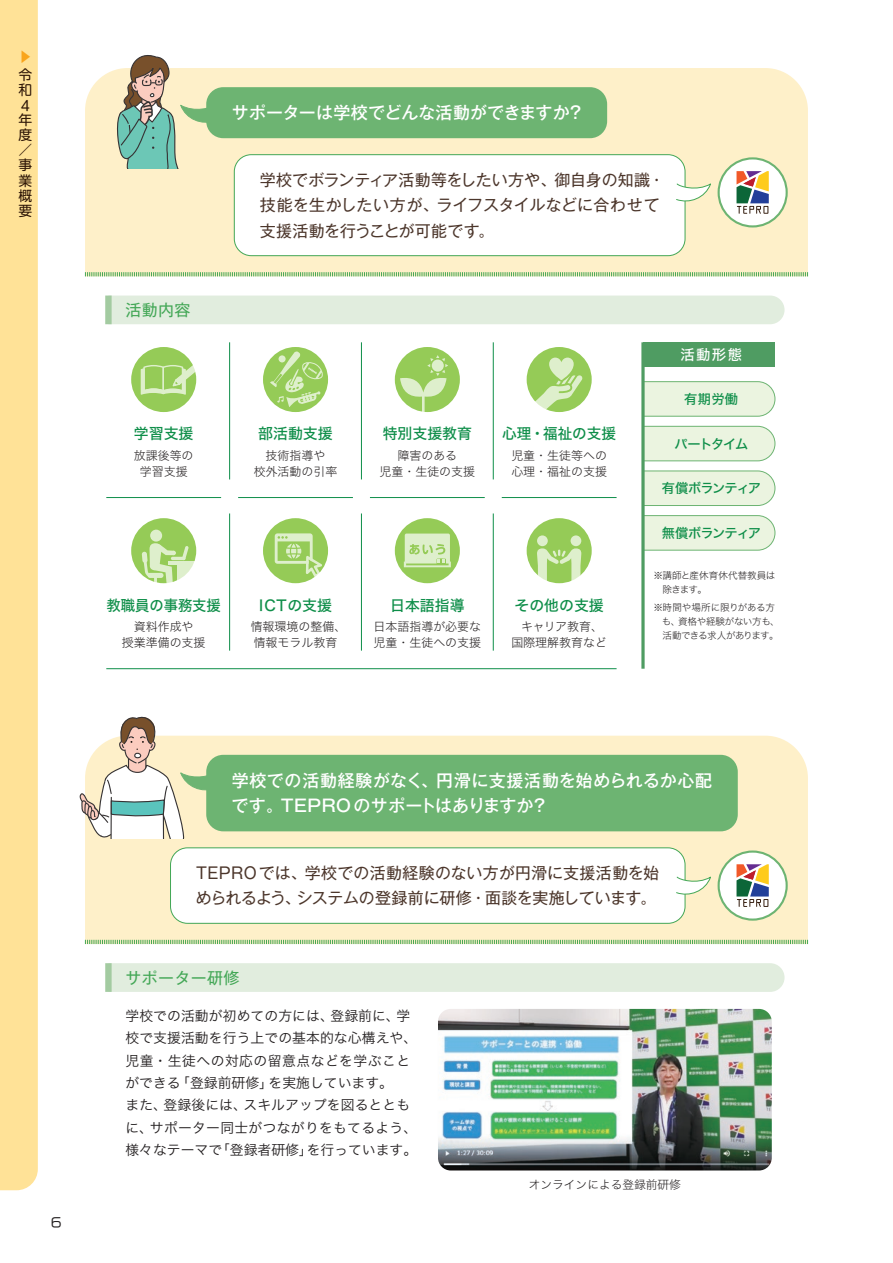
<style>
.page{position:relative;width:893px;height:1263px;background:#fff}
.page>*{position:absolute;margin:0;border:0;box-sizing:border-box;transform-origin:0 0}
.t1{font:500 16.95px/25.5px "Gothic MB101 Pr 6 N";letter-spacing:.015em;color:#fff}
.t2{font:15.9px/25.5px "Gothic MB101 Pr 6 N";letter-spacing:.005em;color:#4c362b}
.t3{font:15.9px "Gothic MB101 Pr 6 N";letter-spacing:.025em;color:#43a756}
.t4{font:14.85px "Hira Kaku Std N W5";color:#0e8e49}
.t5{font:14.85px "Hira Kaku Std N W5";color:#0e8e49;scale:.96 1}
.t6{font:14.4px "Hira Kaku Std N W5";color:#fff}
.t7{font:13.8px/22.4px "Hira Kaku Std N W3";letter-spacing:.005em;color:#231f20}
.t8{font:13.8px/15.1px "UD Shin M Go Pr 6 N";color:#2c1405;text-align:justify}
.t9{font:13.8px "UD Shin M Go Pr 6 N";color:#f9a51b}
.t10{font:13.35px "Hira Kaku Std N W5";letter-spacing:-.08em;color:#0e8e49}
.t11{font:12.75px "VDL Logo Maru Jr Regular";color:#231f20}
.t12{font:12px/15.9px "Hira Kaku Std N W2";color:#231f20;text-align:center}
.t13{font:11.7px "Hira Kaku Std N W2";color:#231f20}
.t14{font:9.6px/13.8px "Hira Kaku Std N W2";letter-spacing:-.03em;color:#231f20}
.t15{font:9.6px/13.8px "Hira Kaku Std N W2";letter-spacing:-.005em;color:#231f20}
</style>
<div class="page">
<div style="left:85px;top:68px;width:723px;height:203px;background:#fef0c9"></div>
<div style="left:85px;top:736px;width:723px;height:203px;background:#fef0c9"></div>
<div style="left:234px;top:155px;width:451px;height:101px;background:#fff;border-radius:17px"></div>
<div style="left:234px;top:154px;width:451px;height:102px;border:1px solid #43a756;border-radius:17px"></div>
<div style="left:171px;top:848px;width:514px;height:75px;background:#fff;border-radius:17px"></div>
<div style="left:170px;top:847px;width:515px;height:77px;border:1px solid #43a756;border-radius:17px"></div>
<svg style="left:676px;top:183px;width:36px;height:21px"></svg>
<svg style="left:676px;top:876px;width:36px;height:21px"></svg>
<svg style="left:85px;top:271px;width:723px;height:6px;background:#bfd8a6"></svg>
<svg style="left:85px;top:939px;width:723px;height:6px"></svg>
<div style="left:206px;top:87px;width:401px;height:51px;background:#6db472;border-radius:17px"></div>
<div style="left:206px;top:755px;width:532px;height:76px;background:#6db472;border-radius:17px"></div>
<div style="left:112px;top:296px;width:672px;height:28px;background:#e1edde"></div>
<div style="left:105px;top:296px;width:7px;height:28px;background:#a3cba1"></div>
<img style="left:438px;top:1009px;width:334px;height:161px">
<div style="left:112px;top:963px;width:672px;height:29px;background:#e1edde"></div>
<div style="left:105px;top:963px;width:7px;height:29px;background:#a3cba1"></div>
<div style="left:131px;top:347px;width:65px;height:65px;background:#95cb57;border-radius:50%"></div>
<svg style="left:141px;top:364px;width:55px;height:31px"></svg>
<div style="left:131px;top:518px;width:65px;height:65px;background:#95cb57;border-radius:50%"></div>
<hr style="left:168px;top:561px;width:28px;height:3px;background:#fff">
<svg style="left:150px;top:530px;width:12px;height:12px"></svg>
<svg style="left:177px;top:561px;width:18px;height:19px"></svg>
<svg style="left:142px;top:543px;width:34px;height:40px"></svg>
<svg style="left:182px;top:546px;width:7px;height:14px"></svg>
<hr style="left:171px;top:557px;width:14px;height:3px;background:#fff;border-radius:2px">
<div style="left:263px;top:347px;width:65px;height:65px;background:#95cb57;border-radius:50%"></div>
<svg style="left:270px;top:351px;width:53px;height:56px"></svg>
<div style="left:263px;top:518px;width:65px;height:65px;background:#95cb57;border-radius:50%"></div>
<svg style="left:275px;top:533px;width:47px;height:44px"></svg>
<div style="left:395px;top:347px;width:65px;height:65px;background:#95cb57;border-radius:50%"></div>
<svg style="left:400px;top:355px;width:48px;height:57px"></svg>
<div style="left:395px;top:518px;width:65px;height:65px;background:#95cb57;border-radius:50%"></div>
<svg style="left:404px;top:533px;width:47px;height:34px;background:#cee7b3"></svg>
<div style="left:527px;top:347px;width:65px;height:65px;background:#95cb57;border-radius:50%"></div>
<svg style="left:532px;top:358px;width:50px;height:54px"></svg>
<div style="left:527px;top:518px;width:65px;height:65px;background:#95cb57;border-radius:50%"></div>
<div style="left:571px;top:535px;width:10px;height:11px;background:#deefcc;border-radius:50%"></div>
<div style="left:537px;top:535px;width:11px;height:11px;background:#deefcc;border-radius:50%"></div>
<svg style="left:537px;top:548px;width:44px;height:35px"></svg>
<hr style="left:229px;top:342px;width:1px;height:137px;background:#0e8e49">
<hr style="left:229px;top:513px;width:1px;height:138px;background:#0e8e49">
<hr style="left:361px;top:342px;width:1px;height:137px;background:#0e8e49">
<hr style="left:361px;top:513px;width:1px;height:138px;background:#0e8e49">
<hr style="left:493px;top:342px;width:1px;height:137px;background:#0e8e49">
<hr style="left:493px;top:513px;width:1px;height:138px;background:#0e8e49">
<div style="left:643px;top:342px;width:132px;height:25px;background:#4f9c62"></div>
<svg style="left:645px;top:381px;width:131px;height:36px;background:#e4f0da"></svg>
<svg style="left:645px;top:426px;width:131px;height:35px;background:#e5f1db"></svg>
<svg style="left:645px;top:470px;width:131px;height:36px;background:#e4f0da"></svg>
<svg style="left:645px;top:515px;width:131px;height:36px;background:#e4f0da"></svg>
<svg style="left:641px;top:342px;width:4px;height:327px"></svg>
<hr style="left:106px;top:497px;width:115px;height:1px;background:#0e8e49">
<hr style="left:106px;top:668px;width:511px;height:1px;background:#0e8e49">
<hr style="left:238px;top:497px;width:115px;height:1px;background:#0e8e49">
<hr style="left:370px;top:497px;width:115px;height:1px;background:#0e8e49">
<hr style="left:502px;top:497px;width:115px;height:1px;background:#0e8e49">
<div style="left:719px;top:158px;width:68px;height:68px;background:#fff;border-radius:50%"></div>
<div style="left:718px;top:157px;width:70px;height:70px;border:2px solid #6db472;border-radius:50%"></div>
<svg style="left:736px;top:171px;width:33px;height:43px"></svg>
<div style="left:719px;top:851px;width:68px;height:68px;background:#fff;border-radius:50%"></div>
<div style="left:718px;top:850px;width:70px;height:71px;border:2px solid #6db472;border-radius:50%"></div>
<svg style="left:736px;top:864px;width:33px;height:43px"></svg>
<svg style="left:116px;top:55px;width:100px;height:113px;background:#bbc9ae"></svg>
<svg style="left:79px;top:716px;width:137px;height:122px"></svg>
<div style="left:0;top:0;width:38px;height:1190px;background:#ffe297"></div>
<p class="t9" style="left:19px;top:45px;width:13px">▶</p>
<p class="t8" style="left:19px;top:66px;width:15px">令和4</p>
<p class="t8" style="left:19px;top:111px;width:15px">年度／事業概要</p>
<p class="t1" style="left:232px;top:99px;width:354px">サポーターは学校でどんな活動ができますか？</p>
<p class="t2" style="left:260px;top:166px;width:406px">学校でボランティア活動等をしたい方や、御自身の知識・技能を生かしたい方が、ライフスタイルなどに合わせて支援活動を行うことが可能です。</p>
<p class="t3" style="left:125px;top:297px;width:66px">活動内容</p>
<p class="t4" style="left:134px;top:422px;width:61px">学習支援</p>
<p class="t12" style="left:134px;top:447px;width:61px">放課後等の学習支援</p>
<p class="t4" style="left:258px;top:422px;width:76px">部活動支援</p>
<p class="t12" style="left:254px;top:447px;width:85px">技術指導や<br>校外活動の引率</p>
<p class="t4" style="left:383px;top:422px;width:91px">特別支援教育</p>
<p class="t12" style="left:379px;top:447px;width:97px">障害のある<br>児童・生徒の支援</p>
<p class="t4" style="left:502px;top:422px;width:115px">心理・福祉の支援</p>
<p class="t12" style="left:511px;top:447px;width:97px;text-align:left">児童・生徒等への心理・福祉の支援</p>
<p class="t5" style="left:107px;top:594px;width:121px">教職員の事務支援</p>
<p class="t12" style="left:122px;top:619px;width:85px">資料作成や<br>授業準備の支援</p>
<p class="t4" style="left:259px;top:594px;width:74px">ICTの支援</p>
<p class="t12" style="left:251px;top:619px;width:97px;text-align:left">情報環境の整備、情報モラル教育</p>
<p class="t4" style="left:390px;top:594px;width:76px">日本語指導</p>
<p class="t12" style="left:374px;top:619px;width:109px;text-align:left">日本語指導が必要な児童・生徒への支援</p>
<p class="t4" style="left:514px;top:594px;width:91px">その他の支援</p>
<p class="t12" style="left:511px;top:619px;width:97px">キャリア教育、国際理解教育など</p>
<p class="t6" style="left:680px;top:344px;width:63px">活動形態</p>
<p class="t10" style="left:684px;top:389px;width:56px">有期労働</p>
<p class="t10" style="left:674px;top:433px;width:75px">パートタイム</p>
<p class="t10" style="left:662px;top:478px;width:101px">有償ボランティア</p>
<p class="t10" style="left:662px;top:523px;width:101px">無償ボランティア</p>
<p class="t15" style="left:662px;top:569px;width:114px;text-indent:-9px">※講師と産休育休代替教員は除きます。</p>
<p class="t14" style="left:662px;top:600px;width:119px;text-indent:-9px">※時間や場所に限りがある方も、資格や経験がない方も、活動できる求人があります。</p>
<p class="t11" style="left:51px;top:1214px;width:12px">6</p>
<p class="t1" style="left:231px;top:767px;width:482px">学校での活動経験がなく、円滑に支援活動を始められるか心配です。TEPROのサポートはありますか？</p>
<p class="t2" style="left:196px;top:859px;width:465px">TEPROでは、学校での活動経験のない方が円滑に支援活動を始められるよう、システムの登録前に研修・面談を実施しています。</p>
<p class="t3" style="left:125px;top:964px;width:116px">サポーター研修</p>
<p class="t7" style="left:125px;top:1004px;width:293px">学校での活動が初めての方には、登録前に、学校で支援活動を行う上での基本的な心構えや、児童・生徒への対応の留意点などを学ぶことができる「登録前研修」を実施しています。<br>また、登録後には、スキルアップを図るとともに、サポーター同士がつながりをもてるよう、様々なテーマで「登録者研修」を行っています。</p>
<p class="t13" style="left:529px;top:1176px;width:154px">オンラインによる登録前研修</p>
</div>
